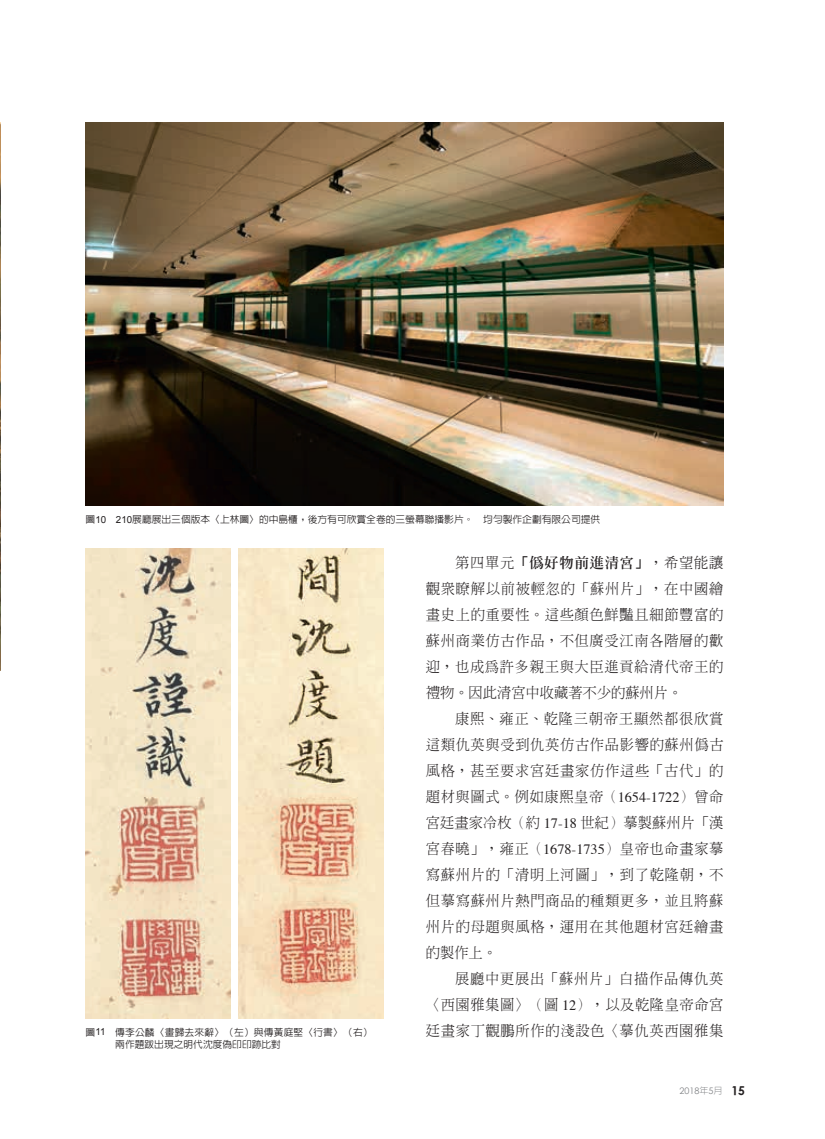
<style>
.page{position:relative;width:825px;height:1139px;background:#fff}
.page>*{position:absolute;margin:0;border:0;box-sizing:border-box;transform-origin:0 0}
.t1{font:300 14.25px/26px "AR Ming B5";letter-spacing:.05em;color:#231f20}
.t2{font:500 9.75px/12px "AR Hei B5";color:#231f20}
.t3{font:9px "Century Gothic";color:#808285}
.s1{font-family:"Arial";font-weight:400}
.s2{font-weight:800}
.s3{font-family:"Times";font-weight:400}
.s4{font-family:"AR Hei B5";font-weight:300}
.s5{font-weight:700;font-size:12px;color:#231f20}
</style>
<div class="page">
<img style="left:86px;top:548px;width:144px;height:470px">
<img style="left:239px;top:548px;width:144px;height:470px">
<img style="left:0;top:123px;width:1px;height:547px">
<img style="left:86px;top:123px;width:637px;height:382px">
<p class="t2" style="left:86px;top:513px;width:516px">圖<span class="s1">10 210</span>展廳展出三個版本〈上林圖〉的中島櫃，後方有可欣賞全卷的三螢幕聯播影片。　均勻製作企劃有限公司提供</p>
<p class="t1" style="left:426px;top:550px;width:299px">　　第四單元<span class="s2">「偽好物前進清宮」</span>，希望能讓觀眾瞭解以前被輕忽的「蘇州片」，在中國繪畫史上的重要性。這些顏色鮮豔且細節豐富的蘇州商業仿古作品，不但廣受江南各階層的歡迎，也成為許多親王與大臣進貢給清代帝王的禮物。因此清宮中收藏著不少的蘇州片。<br>　　康熙、雍正、乾隆三朝帝王顯然都很欣賞這類仇英與受到仇英仿古作品影響的蘇州偽古風格，甚至要求宮廷畫家仿作這些「古代」的題材與圖式。例如康熙皇帝（<span class="s3">1654-1722</span>）曾命宮廷畫家冷枚（約 <span class="s3">17-18</span> 世紀）摹製蘇州片「漢宮春曉」，雍正（<span class="s3">1678-1735</span>）皇帝也命畫家摹寫蘇州片的「清明上河圖」，到了乾隆朝，不但摹寫蘇州片熱門商品的種類更多，並且將蘇州片的母題與風格，運用在其他題材宮廷繪畫的製作上。<br>　　展廳中更展出「蘇州片」白描作品傳仇英〈西園雅集圖〉（圖 <span class="s3">12</span>），以及乾隆皇帝命宮廷畫家丁觀鵬所作的淺設色〈摹仇英西園雅集</p>
<p class="t2" style="left:115px;top:1025px;width:259px;text-indent:-30px">圖<span class="s1">11</span> 傳李公麟〈畫歸去來辭〉（左）與傳黃庭堅〈行書〉（右）兩作題跋出現之明代沈度偽印印跡比對</p>
<p class="t3" style="left:679px;top:1084px;width:67px">2018<span class="s4">年</span>5<span class="s4">月</span> <span class="s5">15</span></p>
</div>
